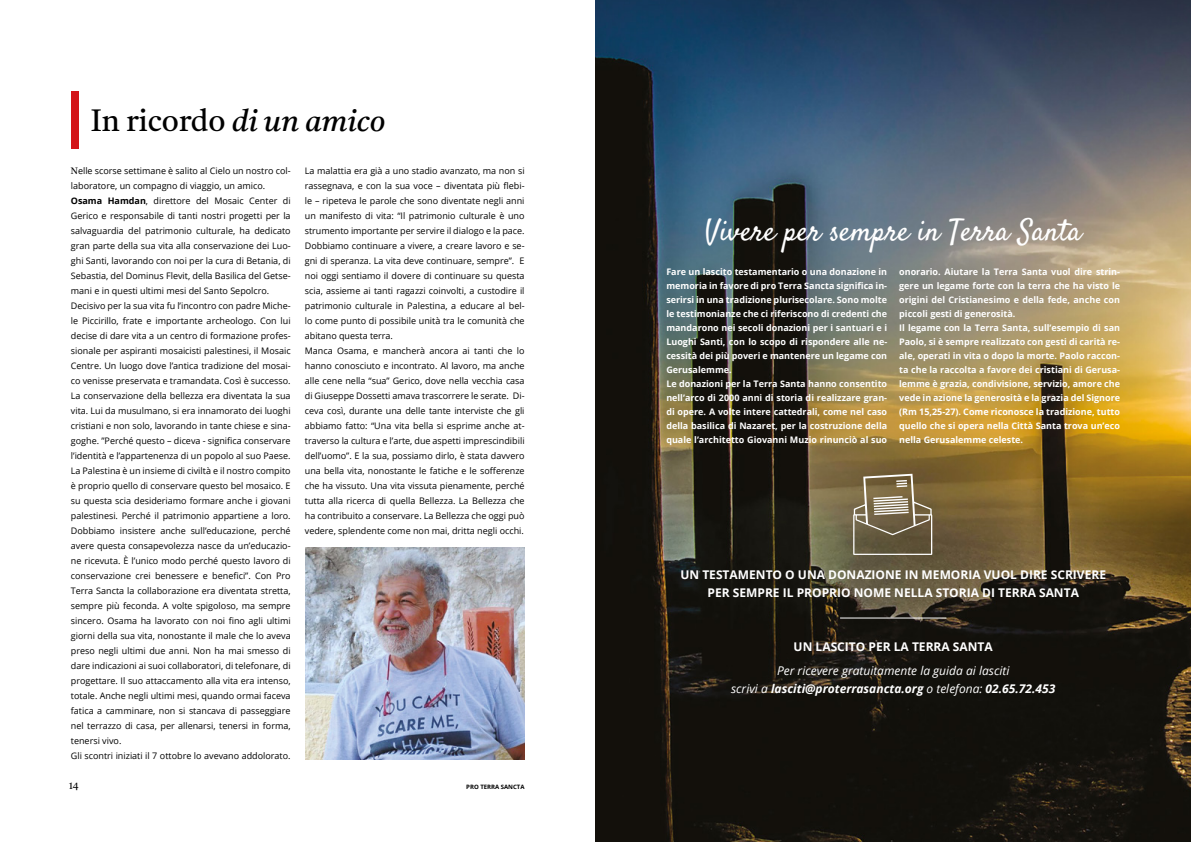
<style>
.page{position:relative;width:1191px;height:842px;background:#fff}
.page>*{position:absolute;margin:0;border:0;box-sizing:border-box;transform-origin:0 0}
.t1{font:30px "Satisfy";color:#fff}
.t2{font:30px "Castoro";color:#000}
.t3{font:700 12px/18px "Open Sans";color:#fff;text-align:center}
.t4{font:italic 12px/18px "Open Sans";color:#fff;text-align:center}
.t5{font:10px "Castoro";color:#000}
.t6{font:9px/15px "Open Sans";color:#000}
.t7{font:700 9px/14px "Open Sans";color:#fff}
.t8{font:700 6px "Open Sans";color:#000}
.s1{font-style:italic}
.s2{font-family:"Castoro"}
.s3{font-weight:700}
</style>
<div class="page">
<img style="left:595px;top:0;width:596px;height:842px">
<svg style="left:853px;top:474px;width:79px;height:81px;background:#83765b"></svg>
<hr style="left:840px;top:617px;width:106px;height:1px;background:#fff">
<img style="left:305px;top:547px;width:219px;height:213px">
<div style="left:71px;top:92px;width:7px;height:57px;background:#d31418"></div>
<h1 class="t2" style="left:91px;top:109px;width:296px">In ricordo <span class="s1">di un amico</span></h1>
<p class="t6" style="left:71px;top:164px;width:221px"><span class="s2">N</span>elle scorse settimane è salito al Cielo un nostro col&shy;laboratore, un compagno di viaggio, un amico.<br><span class="s3">Osama Hamdan</span>, direttore del Mosaic Center di Gerico e responsabile di tanti nostri progetti per la salvaguardia del patrimonio culturale, ha dedicato gran parte della sua vita alla conservazione dei Luo&shy;ghi Santi, lavorando con noi per la cura di Betania, di Sebastia, del Dominus Flevit, della Basilica del Getse&shy;mani e in questi ultimi mesi del Santo Sepolcro.<br>Decisivo per la sua vita fu l’incontro con padre Miche&shy;le Piccirillo, frate e importante archeologo. Con lui decise di dare vita a un centro di formazione profes&shy;sionale per aspiranti mosaicisti palestinesi, il Mosaic Centre. Un luogo dove l’antica tradizione del mosai&shy;co venisse preservata e tramandata. Così è successo.<br>La conservazione della bellezza era diventata la sua vita. Lui da musulmano, si era innamorato dei luoghi cristiani e non solo, lavorando in tante chiese e sina&shy;goghe. ”Perché questo – diceva - significa conservare l’identità e l’appartenenza di un popolo al suo Paese.<br>La Palestina è un insieme di civiltà e il nostro compito è proprio quello di conservare questo bel mosaico. E su questa scia desideriamo formare anche i giovani palestinesi. Perché il patrimonio appartiene a loro.<br>Dobbiamo insistere anche sull’educazione, perché avere questa consapevolezza nasce da un’educazio&shy;ne ricevuta. Ѐ l’unico modo perché questo lavoro di conservazione crei benessere e benefici”. Con Pro Terra Sancta la collaborazione era diventata stretta, sempre più feconda. A volte spigoloso, ma sempre sincero. Osama ha lavorato con noi fino agli ultimi giorni della sua vita, nonostante il male che lo aveva preso negli ultimi due anni. Non ha mai smesso di dare indicazioni ai suoi collaboratori, di telefonare, di progettare. Il suo attaccamento alla vita era intenso, totale. Anche negli ultimi mesi, quando ormai faceva fatica a camminare, non si stancava di passeggiare nel terrazzo di casa, per allenarsi, tenersi in forma, tenersi vivo.<br>Gli scontri iniziati il 7 ottobre lo avevano addolorato.</p>
<p class="t6" style="left:305px;top:164px;width:221px">La malattia era già a uno stadio avanzato, ma non si rassegnava, e con la sua voce – diventata più flebi&shy;le – ripeteva le parole che sono diventate negli anni un manifesto di vita: “Il patrimonio culturale è uno strumento importante per servire il dialogo e la pace.<br>Dobbiamo continuare a vivere, a creare lavoro e se&shy;gni di speranza. La vita deve continuare, sempre”. E noi oggi sentiamo il dovere di continuare su questa scia, assieme ai tanti ragazzi coinvolti, a custodire il patrimonio culturale in Palestina, a educare al bel&shy;lo come punto di possibile unità tra le comunità che abitano questa terra.<br>Manca Osama, e mancherà ancora ai tanti che lo hanno conosciuto e incontrato. Al lavoro, ma anche alle cene nella “sua” Gerico, dove nella vecchia casa di Giuseppe Dossetti amava trascorrere le serate. Di&shy;ceva così, durante una delle tante interviste che gli abbiamo fatto: “Una vita bella si esprime anche at&shy;traverso la cultura e l’arte, due aspetti imprescindibili dell’uomo”. E la sua, possiamo dirlo, è stata davvero una bella vita, nonostante le fatiche e le sofferenze che ha vissuto. Una vita vissuta pienamente, perché tutta alla ricerca di quella Bellezza. La Bellezza che ha contribuito a conservare. La Bellezza che oggi può vedere, splendente come non mai, dritta negli occhi.</p>
<p class="t5" style="left:69px;top:782px;width:11px">14</p>
<p class="t8" style="left:466px;top:784px;width:60px">PRO TERRA SANCTA</p>
<h1 class="t1" style="left:705px;top:218px;width:378px">Vivere per sempre in Terra Santa</h1>
<p class="t7" style="left:666px;top:265px;width:222px">Fare un lascito testamentario o una donazione in memoria in favore di pro Terra Sancta significa in&shy;serirsi in una tradizione plurisecolare. Sono molte le testimonianze che ci riferiscono di credenti che mandarono nei secoli donazioni per i santuari e i Luoghi Santi, con lo scopo di rispondere alle ne&shy;cessità dei più poveri e mantenere un legame con Gerusalemme.<br>Le donazioni per la Terra Santa hanno consentito nell’arco di 2000 anni di storia di realizzare gran&shy;di opere. A volte intere cattedrali, come nel caso della basilica di Nazaret, per la costruzione della quale l’architetto Giovanni Muzio rinunciò al suo</p>
<p class="t7" style="left:899px;top:265px;width:222px">onorario. Aiutare la Terra Santa vuol dire strin&shy;gere un legame forte con la terra che ha visto le origini del Cristianesimo e della fede, anche con piccoli gesti di generosità.<br>Il legame con la Terra Santa, sull’esempio di san Paolo, si è sempre realizzato con gesti di carità re&shy;ale, operati in vita o dopo la morte. Paolo raccon&shy;ta che la raccolta a favore dei cristiani di Gerusa&shy;lemme è grazia, condivisione, servizio, amore che vede in azione la generosità e la grazia del Signore (Rm 15,25-27). Come riconosce la tradizione, tutto quello che si opera nella Città Santa trova un’eco nella Gerusalemme celeste.</p>
<h2 class="t3" style="left:680px;top:567px;width:427px">UN TESTAMENTO O UNA DONAZIONE IN MEMORIA VUOL DIRE SCRIVERE<br>PER SEMPRE IL PROPRIO NOME NELLA STORIA DI TERRA SANTA</h2>
<h2 class="t3" style="left:793px;top:639px;width:201px">UN LASCITO PER LA TERRA SANTA</h2>
<h2 class="t4" style="left:731px;top:663px;width:326px">Per ricevere gratuitamente la guida ai lasciti<br>scrivi a <span class="s3">lasciti@proterrasancta.org</span> o telefona: <span class="s3">02.65.72.453</span></h2>
</div>
